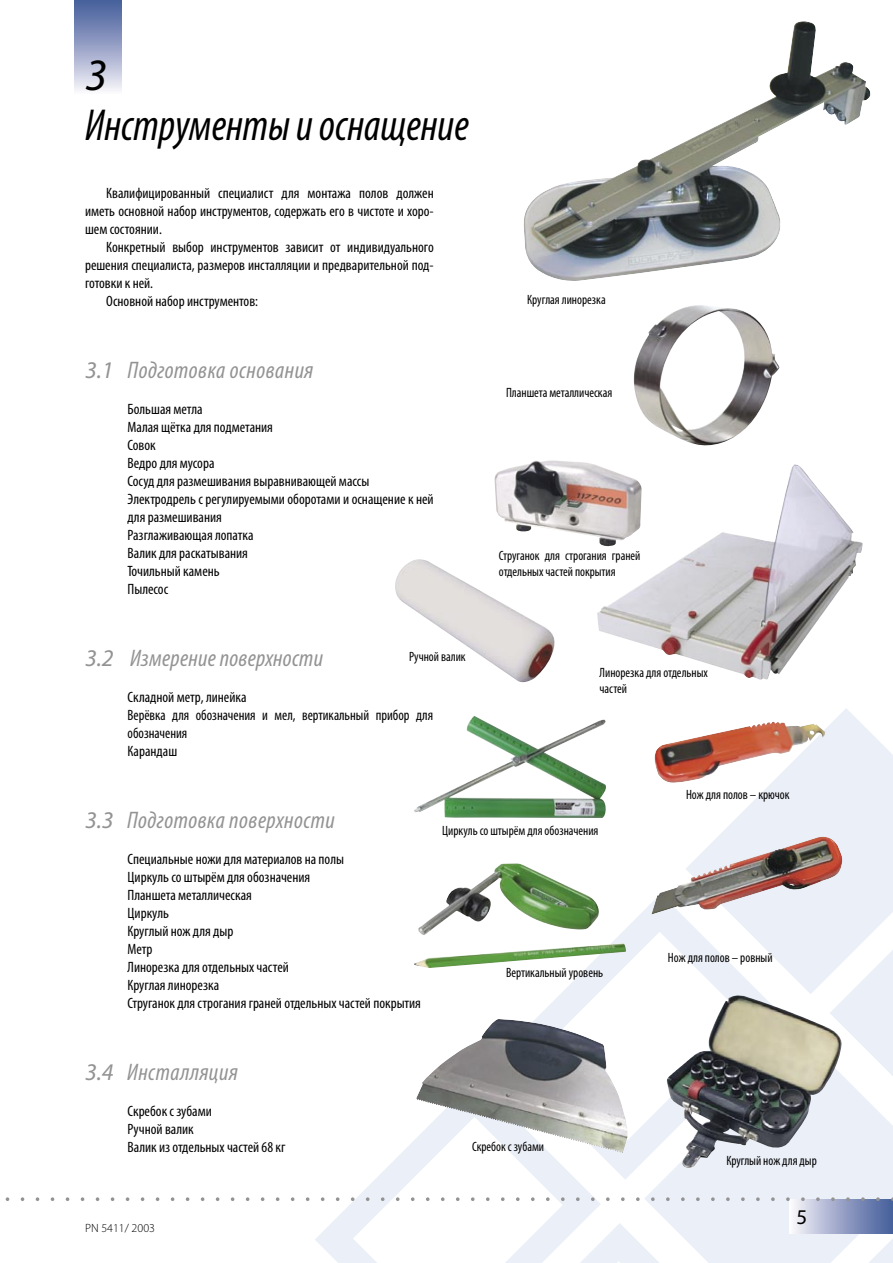
<style>
.page{position:relative;width:893px;height:1263px;background:#fff}
.page>*{position:absolute;margin:0;border:0;box-sizing:border-box;transform-origin:0 0}
.t1{font:italic condensed 45px "Myriad Pro";color:#000;scale:.95 1}
.t2{font:italic 45px "Myriad Pro";color:#000}
.t3{font:italic condensed 24px "Myriad Pro";letter-spacing:.02em;color:#939393}
.t4{font:21px "Myriad Pro";color:#000}
.t5{font:condensed 15px/18px "Myriad Pro";color:#000}
.t6{font:condensed 13.5px/16.2px "Myriad Pro";color:#000;scale:.95 1}
.t7{font:300 12px "Myriad Pro";color:#000}
.s1{font-stretch:normal}
</style>
<div class="page">
<svg style="left:720px;top:708px;width:173px;height:285px;fill:#ebeff8"></svg>
<div style="left:661px;top:1138px;width:232px;height:44px;background:#ebeff8"></div>
<svg style="left:830px;top:852px;width:63px;height:286px"></svg>
<svg style="left:500px;top:904px;width:286px;height:276px"></svg>
<svg style="left:373px;top:1079px;width:228px;height:103px"></svg>
<svg style="left:5px;top:1182px;width:888px;height:81px"></svg>
<img style="left:597px;top:464px;width:266px;height:216px">
<img style="left:414px;top:863px;width:212px;height:105px">
<img style="left:414px;top:716px;width:192px;height:102px">
<img style="left:395px;top:559px;width:160px;height:124px">
<img style="left:633px;top:305px;width:146px;height:141px">
<img style="left:665px;top:993px;width:177px;height:177px">
<img style="left:494px;top:460px;width:148px;height:86px">
<img style="left:524px;top:21px;width:347px;height:260px">
<img style="left:416px;top:1019px;width:82px;height:101px">
<img style="left:654px;top:721px;width:172px;height:62px">
<img style="left:651px;top:835px;width:192px;height:80px">
<div style="left:74px;top:0;width:47px;height:94px;background:linear-gradient(to bottom,#405998,#f5f2f9)"></div>
<h1 class="t2" style="left:85px;top:47px;width:24px">3</h1>
<h1 class="t1" style="left:85px;top:101px;width:405px">Инструменты и оснащение</h1>
<p class="t5" style="left:85px;top:184px;width:350px;text-align:justify;text-indent:21px">Квалифицированный специалист для монтажа полов должен иметь основной набор инструментов, содержать его в чистоте и хоро&shy;шем состоянии.</p>
<p class="t5" style="left:106px;top:238px;width:329px">Конкретный выбор инструментов зависит от индивидуального</p>
<p class="t5" style="left:85px;top:256px;width:350px">решения специалиста, размеров инсталляции и предварительной под-</p>
<p class="t5" style="left:85px;top:274px;width:70px">готовки к ней.</p>
<p class="t5" style="left:106px;top:292px;width:153px">Основной набор инструментов:</p>
<h2 class="t3" style="left:85px;top:357px;width:230px"><span class="s1">3.1</span> Подготовка основания</h2>
<p class="t5" style="left:128px;top:400px;width:308px">Большая метла<br>Малая щётка для подметания<br>Совок<br>Ведро для мусора<br>Сосуд для размешивания выравнивающей массы<br>Электродрель с регулируемыми оборотами и оснащение к ней для размешивания<br>Разглаживающая лопатка<br>Валик для раскатывания<br>Точильный камень<br>Пылесос</p>
<h2 class="t3" style="left:85px;top:645px;width:240px"><span class="s1">3.2</span> Измерение поверхности</h2>
<p class="t5" style="left:128px;top:688px;width:307px">Складной метр, линейка<br>Верёвка для обозначения и мел, вертикальный прибор для обозначения<br>Карандаш</p>
<p class="t6" style="left:409px;top:648px;width:61px">Ручной валик</p>
<p class="t6" style="left:527px;top:291px;width:84px">Круглая линорезка</p>
<p class="t6" style="left:506px;top:385px;width:113px">Планшета металлическая</p>
<p class="t6" style="left:499px;top:547px;width:150px">Струганок для строгания граней отдельных частей покрытия</p>
<p class="t6" style="left:600px;top:664px;width:116px">Линорезка для отдельных частей</p>
<p class="t6" style="left:686px;top:787px;width:110px">Нож для полов – крючок</p>
<h2 class="t3" style="left:85px;top:807px;width:251px"><span class="s1">3.3</span> Подготовка поверхности</h2>
<p class="t5" style="left:128px;top:850px;width:295px">Специальные ножи для материалов на полы<br>Циркуль со штырём для обозначения<br>Планшета металлическая<br>Циркуль<br>Круглый нож для дыр<br>Метр<br>Линорезка для отдельных частей<br>Круглая линорезка<br>Струганок для строгания граней отдельных частей покрытия</p>
<h2 class="t3" style="left:85px;top:1059px;width:154px"><span class="s1">3.4</span> Инсталляция</h2>
<p class="t5" style="left:128px;top:1102px;width:159px">Скребок с зубами<br>Ручной валик<br>Валик из отдельных частей 68 кг</p>
<p class="t6" style="left:442px;top:822px;width:166px">Циркуль со штырём для обозначения</p>
<p class="t6" style="left:506px;top:965px;width:104px">Вертикальный уровень</p>
<p class="t6" style="left:472px;top:1139px;width:77px">Скребок с зубами</p>
<p class="t7" style="left:85px;top:1221px;width:71px">PN 5411/ 2003</p>
<p class="t6" style="left:668px;top:950px;width:112px">Нож для полов – ровный</p>
<p class="t6" style="left:726px;top:1153px;width:97px">Круглый нож для дыр</p>
<h3 class="t4" style="left:796px;top:1204px;width:12px">5</h3>
</div>
